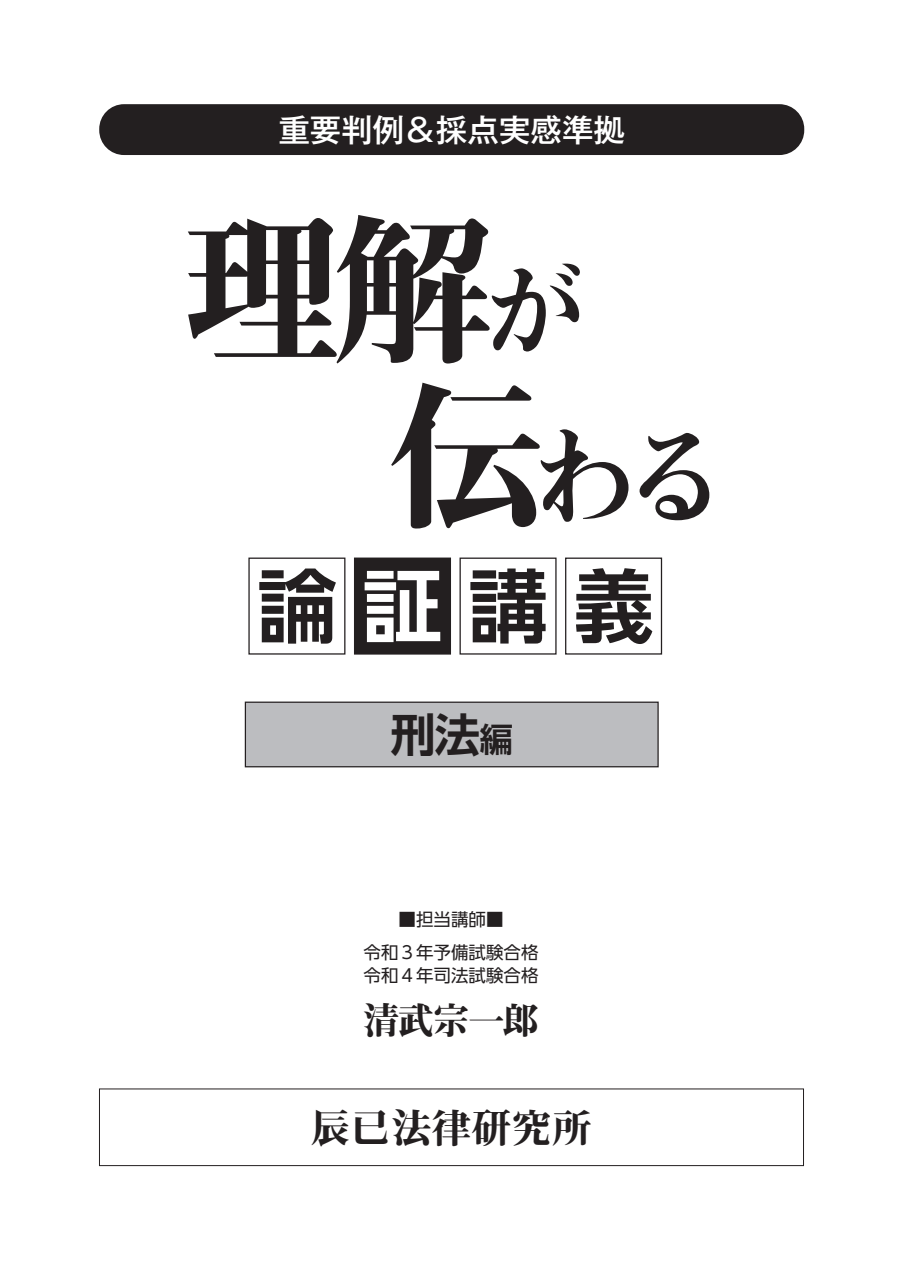
<style>
.page{position:relative;width:903px;height:1275px;background:#fff}
.page>*{position:absolute;margin:0;border:0;box-sizing:border-box;transform-origin:0 0}
.t1{font:161px "Midashi Min Pr 6 MA31";color:#231f20}
.t2{font:108.5px "Midashi Min Pr 6 MA31";color:#231f20}
.t3{font:700 79.8px "UD Shin Go NT Pro De";color:#231f20}
.t4{font:700 45.5px "UD Shin Go NT Pro De";color:#231f20}
.t5{font:40.25px "Midashi Min Pr 6 MA31";color:#231f20}
.t6{font:36.75px "Midashi Min Pr 6 MA31";letter-spacing:-.05em;color:#231f20}
.t7{font:500 31.5px "Gothic MB101 Pr 6";color:#fff}
.t8{font:17.5px/33.2px "UD Shin Go NT Pro";color:#231f20;text-align:center}
.s1{font-size:108.5px}
.s2{font-size:161px}
.s3{color:#fff}
.s4{font-size:33.25px}
</style>
<div class="page">
<div style="left:99px;top:104px;width:705px;height:51px;background:#231f20;border-radius:25px"></div>
<div style="left:245px;top:702px;width:413px;height:65px;background:#bcbdc0"></div>
<div style="left:245px;top:702px;width:414px;height:65px;border:1px solid #231f20"></div>
<div style="left:99px;top:1089px;width:705px;height:77px;border:1px solid #231f20"></div>
<div style="left:248px;top:558px;width:97px;height:97px;border:1px solid #231f20"></div>
<div style="left:355px;top:558px;width:95px;height:96px;background:#231f20"></div>
<div style="left:354px;top:558px;width:97px;height:97px;border:1px solid #231f20"></div>
<div style="left:459px;top:558px;width:97px;height:97px;border:1px solid #231f20"></div>
<div style="left:565px;top:558px;width:97px;height:97px;border:1px solid #231f20"></div>
<h3 class="t7" style="left:278px;top:103px;width:348px">重要判例＆採点実感準拠</h3>
<h1 class="t1" style="left:182px;top:167px;width:408px">理解<span class="s1">が</span></h1>
<h2 class="t2" style="left:387px;top:393px;width:344px"><span class="s2">伝</span>わる</h2>
<h3 class="t3" style="left:257px;top:541px;width:398px">論<span class="s3">証</span>講義</h3>
<h3 class="t4" style="left:390px;top:697px;width:124px">刑法<span class="s4">編</span></h3>
<p class="t8" style="left:364px;top:902px;width:176px">■担当講師■<br>令和３年予備試験合格</p>
<p class="t8" style="left:364px;top:958px;width:176px">令和４年司法試験合格</p>
<h3 class="t6" style="left:363px;top:992px;width:178px">清武宗一郎</h3>
<h3 class="t5" style="left:311px;top:1096px;width:283px">辰已法律研究所</h3>
</div>
